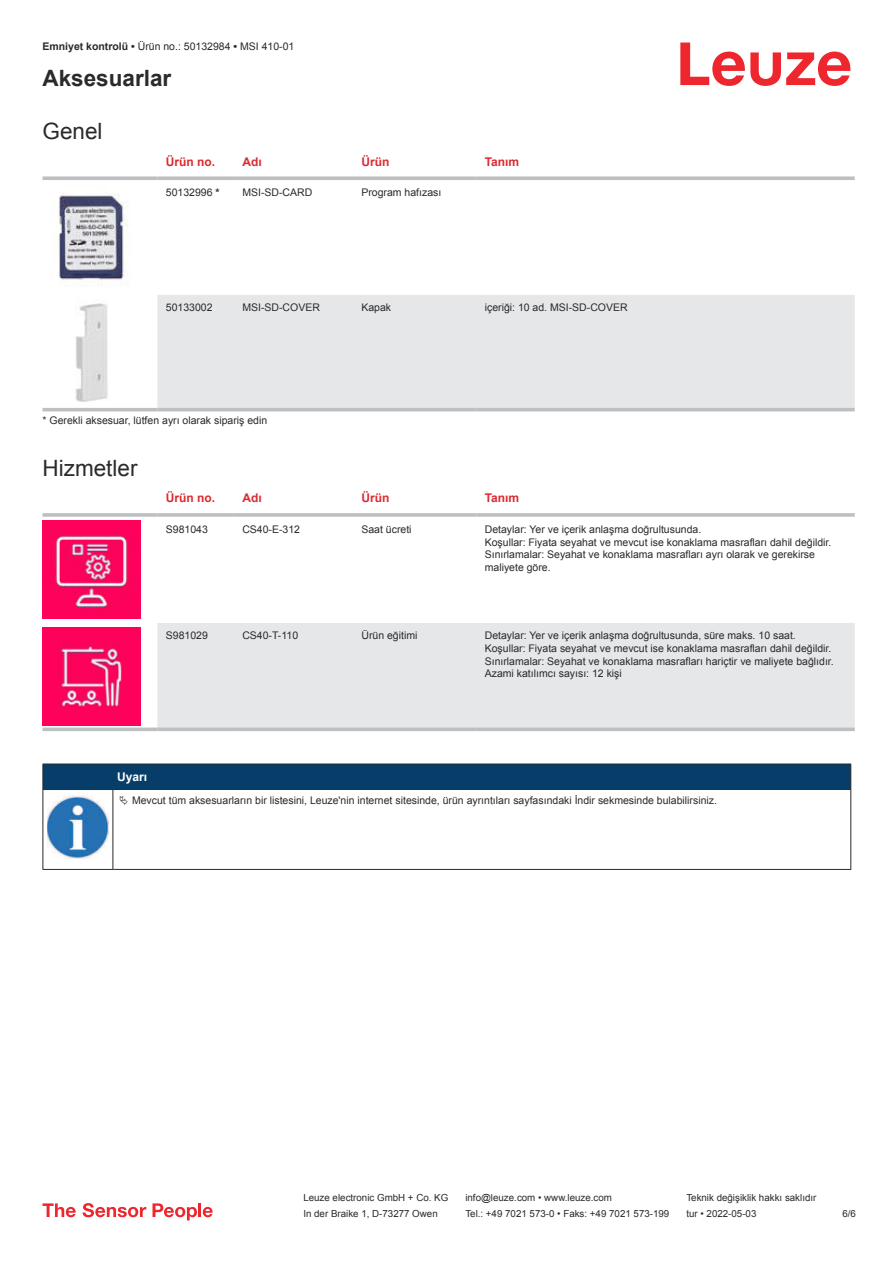
<style>
.page{position:relative;width:893px;height:1263px;background:#fff}
.page>*{position:absolute;margin:0;border:0;box-sizing:border-box;transform-origin:0 0}
.t1{font:22.5px "Arial";color:#2b292a}
.t2{font:700 22.5px "Arial";color:#2b292a}
.t3{font:700 12px "Arial";color:#db2a30}
.t4{font:700 12px "Arial";color:#fff}
.t5{font:10.5px/12.6px "Arial";color:#2b292a}
.t6{font:9.75px "Arial";color:#2b292a}
.s1{font-weight:700}
</style>
<div class="page">
<svg style="left:680px;top:43px;width:170px;height:43px"></svg>
<div style="left:157px;top:295px;width:698px;height:113px;background:#e6e7e9"></div>
<svg style="left:43px;top:176px;width:114px;height:4px"></svg>
<svg style="left:157px;top:176px;width:77px;height:4px"></svg>
<svg style="left:234px;top:176px;width:119px;height:4px"></svg>
<svg style="left:353px;top:176px;width:123px;height:4px"></svg>
<svg style="left:476px;top:176px;width:379px;height:4px;background:#c4c6c8"></svg>
<hr style="left:43px;top:408px;width:114px;height:3px;background:#bdbfc1">
<hr style="left:157px;top:408px;width:77px;height:3px;background:#bdbfc1">
<hr style="left:234px;top:408px;width:119px;height:3px;background:#bdbfc1">
<hr style="left:353px;top:408px;width:123px;height:3px;background:#bdbfc1">
<hr style="left:476px;top:408px;width:379px;height:3px;background:#bdbfc1">
<img style="left:56px;top:193px;width:72px;height:93px">
<img style="left:75px;top:303px;width:33px;height:99px">
<div style="left:157px;top:623px;width:698px;height:104px;background:#e6e7e9"></div>
<svg style="left:43px;top:513px;width:114px;height:4px"></svg>
<hr style="left:157px;top:513px;width:77px;height:4px;background:#c7c8ca">
<hr style="left:234px;top:513px;width:119px;height:4px;background:#bdbfc1">
<svg style="left:353px;top:513px;width:123px;height:4px"></svg>
<hr style="left:476px;top:513px;width:379px;height:4px;background:#c7c8ca">
<svg style="left:43px;top:727px;width:114px;height:4px"></svg>
<svg style="left:157px;top:727px;width:77px;height:4px"></svg>
<svg style="left:234px;top:727px;width:119px;height:4px"></svg>
<svg style="left:353px;top:727px;width:123px;height:4px"></svg>
<svg style="left:476px;top:727px;width:379px;height:4px;background:#c2c4c6"></svg>
<img style="left:43px;top:521px;width:97px;height:98px">
<img style="left:43px;top:627px;width:97px;height:98px">
<svg style="left:44px;top:790px;width:806px;height:79px"></svg>
<hr style="left:43px;top:789px;width:70px;height:1px;background:#2b292a">
<div style="left:43px;top:764px;width:808px;height:25px;background:#063d69"></div>
<hr style="left:113px;top:789px;width:738px;height:1px;background:#2b292a">
<hr style="left:43px;top:790px;width:1px;height:75px;background:#2b292a">
<hr style="left:113px;top:790px;width:1px;height:75px;background:#2b292a">
<hr style="left:850px;top:790px;width:1px;height:75px;background:#2b292a">
<hr style="left:43px;top:869px;width:70px;height:1px;background:#2b292a">
<hr style="left:113px;top:869px;width:738px;height:1px;background:#2b292a">
<img style="left:47px;top:796px;width:61px;height:63px">
<div style="left:115px;top:790px;width:734px;height:21px;background:#fff"></div>
<svg style="left:43px;top:1203px;width:33px;height:14px"></svg>
<svg style="left:83px;top:1203px;width:63px;height:14px"></svg>
<svg style="left:153px;top:1203px;width:44px;height:17px"></svg>
<hr style="left:198px;top:1203px;width:3px;height:14px;background:#ed272d">
<svg style="left:203px;top:1207px;width:10px;height:10px"></svg>
<p class="t5" style="left:43px;top:41px;width:253px"><span class="s1">Emniyet kontrolü •</span> Ürün no.: 50132984 <span class="s1">•</span> MSI 410-01</p>
<h1 class="t2" style="left:43px;top:70px;width:130px">Aksesuarlar</h1>
<h1 class="t1" style="left:43px;top:116px;width:62px">Genel</h1>
<p class="t3" style="left:166px;top:153px;width:51px">Ürün no.</p>
<p class="t3" style="left:242px;top:153px;width:21px">Adı</p>
<p class="t3" style="left:361px;top:157px;width:29px">Ürün</p>
<p class="t3" style="left:485px;top:153px;width:36px">Tanım</p>
<p class="t5" style="left:166px;top:187px;width:55px">50132996 <span class="s1">*</span></p>
<p class="t5" style="left:242px;top:186px;width:71px">MSI-SD-CARD</p>
<p class="t5" style="left:361px;top:186px;width:81px">Program hafızası</p>
<p class="t5" style="left:166px;top:302px;width:48px">50133002</p>
<p class="t5" style="left:242px;top:301px;width:79px">MSI-SD-COVER</p>
<p class="t5" style="left:361px;top:301px;width:31px">Kapak</p>
<p class="t5" style="left:485px;top:301px;width:144px">içeriği: 10 ad. MSI-SD-COVER</p>
<p class="t5" style="left:43px;top:414px;width:226px">* Gerekli aksesuar, lütfen ayrı olarak sipariş edin</p>
<h1 class="t1" style="left:43px;top:453px;width:96px">Hizmetler</h1>
<p class="t3" style="left:166px;top:490px;width:51px">Ürün no.</p>
<p class="t3" style="left:242px;top:490px;width:21px">Adı</p>
<p class="t3" style="left:361px;top:494px;width:29px">Ürün</p>
<p class="t3" style="left:485px;top:490px;width:36px">Tanım</p>
<p class="t5" style="left:166px;top:524px;width:44px">S981043</p>
<p class="t5" style="left:242px;top:523px;width:59px">CS40-E-312</p>
<p class="t5" style="left:361px;top:523px;width:52px">Saat ücreti</p>
<p class="t5" style="left:485px;top:523px;width:348px">Detaylar: Yer ve içerik anlaşma doğrultusunda.<br>Koşullar: Fiyata seyahat ve mevcut ise konaklama masrafları dahil değildir.<br>Sınırlamalar: Seyahat ve konaklama masrafları ayrı olarak ve gerekirse maliyete göre.</p>
<p class="t5" style="left:166px;top:630px;width:44px">S981029</p>
<p class="t5" style="left:242px;top:629px;width:57px">CS40-T-110</p>
<p class="t5" style="left:361px;top:629px;width:58px">Ürün eğitimi</p>
<p class="t5" style="left:485px;top:629px;width:350px">Detaylar: Yer ve içerik anlaşma doğrultusunda, süre maks. 10 saat.<br>Koşullar: Fiyata seyahat ve mevcut ise konaklama masrafları dahil değildir.<br>Sınırlamalar: Seyahat ve konaklama masrafları hariçtir ve maliyete bağlıdır.<br>Azami katılımcı sayısı: 12 kişi</p>
<p class="t4" style="left:117px;top:768px;width:32px">Uyarı</p>
<p class="t5" style="left:132px;top:794px;width:586px">Mevcut tüm aksesuarların bir listesini, Leuze'nin internet sitesinde, ürün ayrıntıları sayfasındaki İndir sekmesinde bulabilirsiniz.</p>
<p class="t6" style="left:303px;top:1191px;width:146px">Leuze electronic GmbH + Co. KG</p>
<p class="t6" style="left:465px;top:1191px;width:148px">info@leuze.com • www.leuze.com</p>
<p class="t6" style="left:686px;top:1191px;width:132px">Teknik değişiklik hakkı saklıdır</p>
<p class="t6" style="left:303px;top:1207px;width:136px">In der Braike 1, D-73277 Owen</p>
<p class="t6" style="left:465px;top:1207px;width:205px">Tel.: +49 7021 573-0 • Faks: +49 7021 573-199</p>
<p class="t6" style="left:686px;top:1207px;width:72px">tur • 2022-05-03</p>
<p class="t6" style="left:842px;top:1210px;width:15px">6 /6</p>
</div>
